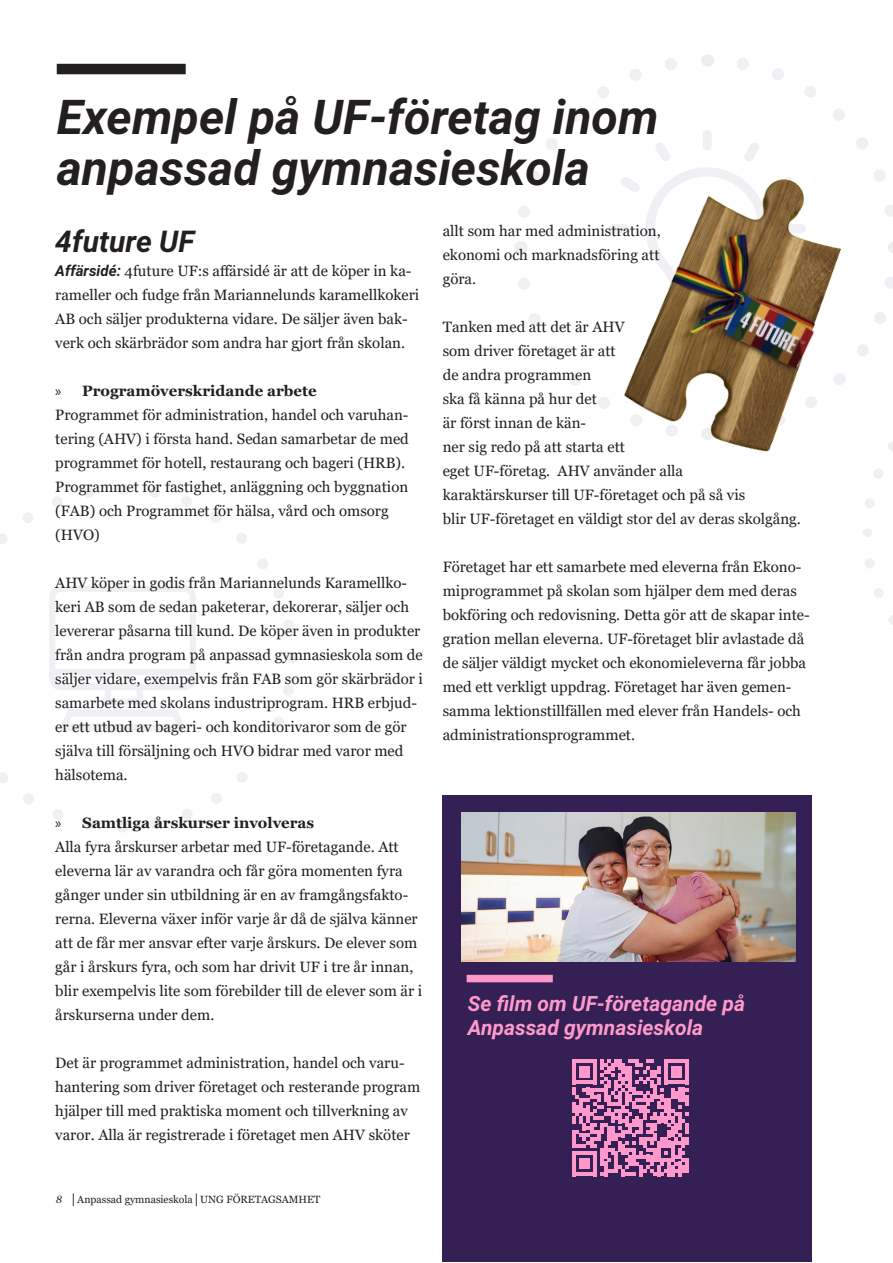
<style>
.page{position:relative;width:893px;height:1263px;background:#fff}
.page>*{position:absolute;margin:0;border:0;box-sizing:border-box;transform-origin:0 0}
.t1{font:italic 700 100.05px "Roboto";color:#000001}
.t2{font:italic 700 48px "Roboto";color:#231f20}
.t3{font:italic 700 30px "Roboto";color:#231f20}
.t4{font:italic 700 21px "Roboto";color:#f9c}
.t5{font:15px/24px "Georgia";color:#231f20}
.t6{font:700 15px "Georgia";color:#231f20}
.t7{font:10.5px "Georgia";color:#231f20}
.s1{font-family:"Roboto";font-weight:700;font-style:italic}
.s2{font-family:"Myriad Pro";font-weight:400}
.s3{font-style:italic}
</style>
<div class="page">
<svg style="left:515px;top:55px;width:349px;height:352px"></svg>
<svg style="left:520px;top:241px;width:1px;height:12px"></svg>
<svg style="left:707px;top:55px;width:1px;height:12px"></svg>
<svg style="left:608px;top:130px;width:198px;height:8px"></svg>
<svg style="left:0;top:484px;width:298px;height:348px"></svg>
<svg style="left:0;top:652px;width:1px;height:12px"></svg>
<svg style="left:292px;top:652px;width:1px;height:12px"></svg>
<svg style="left:49px;top:586px;width:147px;height:145px"></svg>
<svg style="left:863px;top:498px;width:30px;height:127px"></svg>
<img style="left:600px;top:138px;width:293px;height:341px">
<div style="left:57px;top:64px;width:129px;height:10px;background:#231f20"></div>
<div style="left:443px;top:795px;width:369px;height:467px;background:#342054"></div>
<div style="left:467px;top:975px;width:86px;height:7px;background:#f9c"></div>
<svg style="left:572px;top:1059px;width:117px;height:117px"></svg>
<img style="left:461px;top:812px;width:334px;height:149px">
<p class="t2" style="left:57px;top:83px;width:603px">Exempel på UF-företag inom</p>
<p class="t2" style="left:57px;top:134px;width:535px">anpassad gymnasieskola</p>
<p class="t3" style="left:55px;top:220px;width:141px">4future UF</p>
<p class="t5" style="left:55px;top:259px;width:366px"><span class="s1">Affärsidé:</span> 4future UF:s affärsidé är att de köper in ka&shy;rameller och fudge från Mariannelunds karamellkokeri AB och säljer produkterna vidare. De säljer även bak&shy;verk och skärbrädor som andra har gjort från skolan.</p>
<p class="t6" style="left:55px;top:381px;width:263px"><span class="s2">»</span> Programöverskridande arbete</p>
<p class="t5" style="left:55px;top:403px;width:355px">Programmet för administration, handel och varuhan&shy;tering (AHV) i första hand. Sedan samarbetar de med programmet för hotell, restaurang och bageri (HRB).<br>Programmet för fastighet, anläggning och byggnation (FAB) och Programmet för hälsa, vård och omsorg (HVO)</p>
<p class="t5" style="left:55px;top:571px;width:369px">AHV köper in godis från Mariannelunds Karamellko&shy;keri AB som de sedan paketerar, dekorerar, säljer och levererar påsarna till kund. De köper även in produkter från andra program på anpassad gymnasieskola som de säljer vidare, exempelvis från FAB som gör skärbrädor i samarbete med skolans industriprogram. HRB erbjud&shy;er ett utbud av bageri- och konditorivaror som de gör själva till försäljning och HVO bidrar med varor med hälsotema.</p>
<p class="t6" style="left:55px;top:813px;width:260px"><span class="s2">»</span> Samtliga årskurser involveras</p>
<p class="t5" style="left:55px;top:835px;width:368px">Alla fyra årskurser arbetar med UF-företagande. Att eleverna lär av varandra och får göra momenten fyra gånger under sin utbildning är en av framgångsfakto&shy;rerna. Eleverna växer inför varje år då de själva känner att de får mer ansvar efter varje årskurs. De elever som går i årskurs fyra, och som har drivit UF i tre år innan, blir exempelvis lite som förebilder till de elever som är i årskurserna under dem.</p>
<p class="t5" style="left:55px;top:1051px;width:366px">Det är programmet administration, handel och varu&shy;hantering som driver företaget och resterande program hjälper till med praktiska moment och tillverkning av varor. Alla är registrerade i företaget men AHV sköter</p>
<p class="t5" style="left:443px;top:219px;width:220px;text-align:justify">allt som har med administration, ekonomi och marknadsföring att göra.</p>
<p class="t5" style="left:443px;top:315px;width:360px">Tanken med att det är AHV<br>som driver företaget är att<br>de andra programmen<br>ska få känna på hur det<br>är först innan de kän-<br>ner sig redo på att starta ett<br>eget UF-företag. AHV använder alla<br>karaktärskurser till UF-företaget och på så vis<br>blir UF-företaget en väldigt stor del av deras skolgång.</p>
<p class="t5" style="left:443px;top:555px;width:369px">Företaget har ett samarbete med eleverna från Ekono&shy;miprogrammet på skolan som hjälper dem med deras bokföring och redovisning. Detta gör att de skapar inte&shy;gration mellan eleverna. UF-företaget blir avlastade då de säljer väldigt mycket och ekonomieleverna får jobba med ett verkligt uppdrag. Företaget har även gemen&shy;samma lektionstillfällen med elever från Handels- och administrationsprogrammet.</p>
<h1 class="t1" style="left:488px;top:626px;width:424px">Del 2: Sta</h1>
<p class="t4" style="left:468px;top:989px;width:279px">Se film om UF-företagande på</p>
<p class="t4" style="left:468px;top:1013px;width:237px">Anpassad gymnasieskola</p>
<p class="t7" style="left:56px;top:1193px;width:266px"><span class="s3">8</span> │Anpassad gymnasieskola│UNG FÖRETAGSAMHET</p>
</div>
